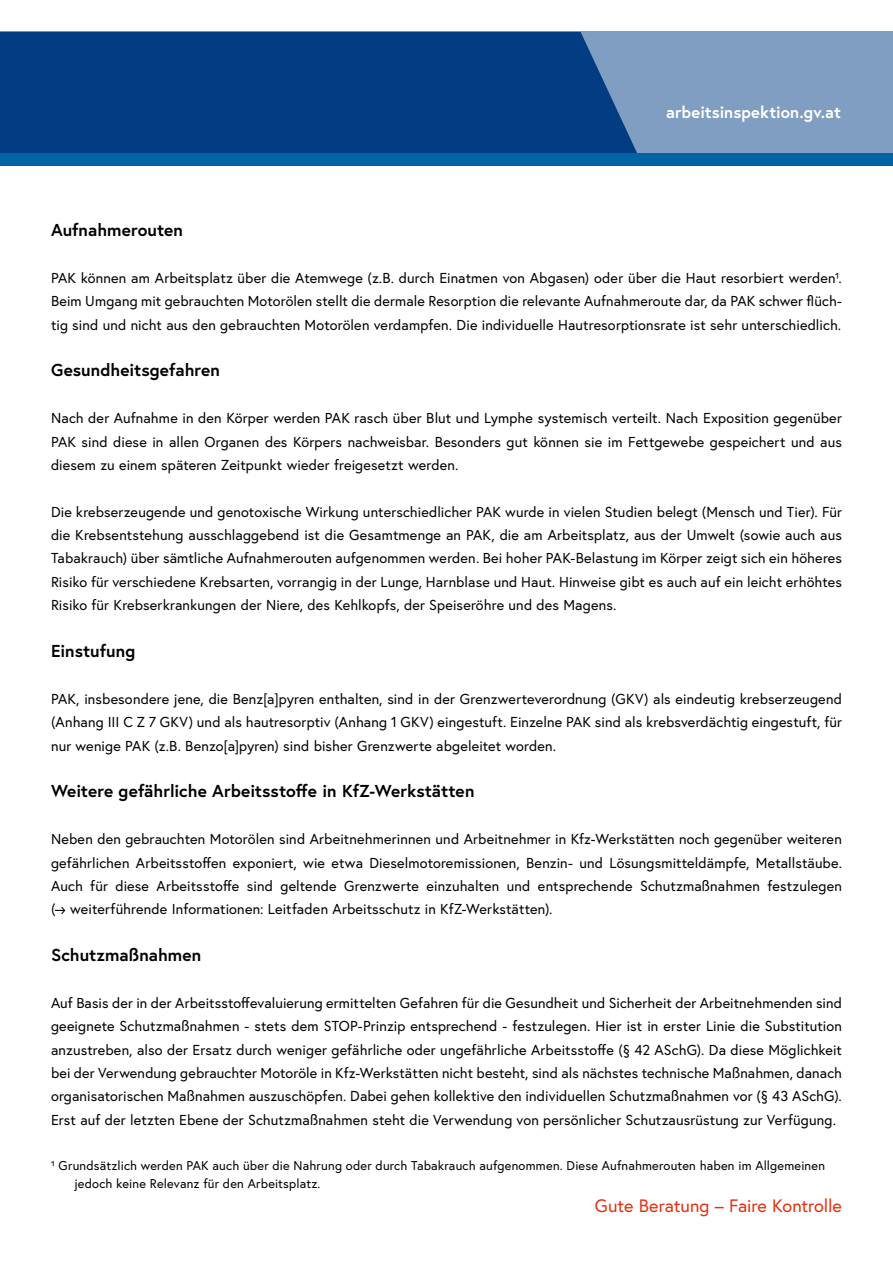
<style>
.page{position:relative;width:893px;height:1263px;background:#fff}
.page>*{position:absolute;margin:0;border:0;box-sizing:border-box;transform-origin:0 0}
.t1{font:18px "Europa Austria";letter-spacing:-.005em;color:#e5310e}
.Merkblatt_h1{font:700 17.25px "Europa Austria";letter-spacing:.005em;color:#000}
.t2{font:700 16.5px "Europa Austria";letter-spacing:.005em;color:#fff}
.Merkblatt_p_Abstand_danach{font:14.4px/23.4px "Europa Austria";letter-spacing:.01em;color:#000;text-align:justify}
.p_Fußnote{font:12.75px/17.5px "Europa Austria";letter-spacing:.015em;color:#000}
</style>
<div class="page">
<div style="left:0;top:32px;width:893px;height:121px;background:#809ec1"></div>
<div style="left:0;top:32px;width:637px;height:121px;background:#023d83"></div>
<div style="left:0;top:153px;width:893px;height:13px;background:#0063a3"></div>
<p class="t2" style="left:666px;top:101px;width:176px">arbeitsinspektion.gv.at</p>
<h1 class="Merkblatt_h1" style="left:51px;top:218px;width:133px">Aufnahmerouten</h1>
<p class="Merkblatt_p_Abstand_danach" style="left:51px;top:266px;width:792px">PAK können am Arbeitsplatz über die Atemwege (z.B. durch Einatmen von Abgasen) oder über die Haut resorbiert werden1.<br>Beim Umgang mit gebrauchten Motorölen stellt die dermale Resorption die relevante Aufnahmeroute dar, da PAK schwer flüch&shy;tig sind und nicht aus den gebrauchten Motorölen verdampfen. Die individuelle Hautresorptionsrate ist sehr unterschiedlich.</p>
<h1 class="Merkblatt_h1" style="left:51px;top:358px;width:170px">Gesundheitsgefahren</h1>
<p class="Merkblatt_p_Abstand_danach" style="left:51px;top:406px;width:792px">Nach der Aufnahme in den Körper werden PAK rasch über Blut und Lymphe systemisch verteilt. Nach Exposition gegenüber PAK sind diese in allen Organen des Körpers nachweisbar. Besonders gut können sie im Fettgewebe gespeichert und aus diesem zu einem späteren Zeitpunkt wieder freigesetzt werden.</p>
<p class="Merkblatt_p_Abstand_danach" style="left:51px;top:500px;width:792px">Die krebserzeugende und genotoxische Wirkung unterschiedlicher PAK wurde in vielen Studien belegt (Mensch und Tier). Für die Krebsentstehung ausschlaggebend ist die Gesamtmenge an PAK, die am Arbeitsplatz, aus der Umwelt (sowie auch aus Tabakrauch) über sämtliche Aufnahmerouten aufgenommen werden. Bei hoher PAK-Belastung im Körper zeigt sich ein höheres Risiko für verschiedene Krebsarten, vorrangig in der Lunge, Harnblase und Haut. Hinweise gibt es auch auf ein leicht erhöhtes Risiko für Krebserkrankungen der Niere, des Kehlkopfs, der Speiseröhre und des Magens.</p>
<h1 class="Merkblatt_h1" style="left:51px;top:639px;width:86px">Einstufung</h1>
<p class="Merkblatt_p_Abstand_danach" style="left:51px;top:687px;width:792px">PAK, insbesondere jene, die Benz[a]pyren enthalten, sind in der Grenzwerteverordnung (GKV) als eindeutig krebserzeugend (Anhang III C Z 7 GKV) und als hautresorptiv (Anhang 1 GKV) eingestuft. Einzelne PAK sind als krebsverdächtig eingestuft, für nur wenige PAK (z.B. Benzo[a]pyren) sind bisher Grenzwerte abgeleitet worden.</p>
<h1 class="Merkblatt_h1" style="left:51px;top:779px;width:425px">Weitere gefährliche Arbeitsstoffe in KfZ-Werkstätten</h1>
<p class="Merkblatt_p_Abstand_danach" style="left:51px;top:827px;width:792px">Neben den gebrauchten Motorölen sind Arbeitnehmerinnen und Arbeitnehmer in Kfz-Werkstätten noch gegenüber weiteren gefährlichen Arbeitsstoffen exponiert, wie etwa Dieselmotoremissionen, Benzin- und Lösungsmitteldämpfe, Metallstäube.<br>Auch für diese Arbeitsstoffe sind geltende Grenzwerte einzuhalten und entsprechende Schutzmaßnahmen festzulegen (→ weiterführende Informationen: Leitfaden Arbeitsschutz in KfZ-Werkstätten).</p>
<h1 class="Merkblatt_h1" style="left:51px;top:943px;width:152px">Schutzmaßnahmen</h1>
<p class="Merkblatt_p_Abstand_danach" style="left:51px;top:991px;width:792px">Auf Basis der in der Arbeitsstoffevaluierung ermittelten Gefahren für die Gesundheit und Sicherheit der Arbeitnehmenden sind geeignete Schutzmaßnahmen - stets dem STOP-Prinzip entsprechend - festzulegen. Hier ist in erster Linie die Substitution anzustreben, also der Ersatz durch weniger gefährliche oder ungefährliche Arbeitsstoffe (§ 42 ASchG). Da diese Möglichkeit bei der Verwendung gebrauchter Motoröle in Kfz-Werkstätten nicht besteht, sind als nächstes technische Maßnahmen, danach organisatorischen Maßnahmen auszuschöpfen. Dabei gehen kollektive den individuellen Schutzmaßnahmen vor (§ 43 ASchG).<br>Erst auf der letzten Ebene der Schutzmaßnahmen steht die Verwendung von persönlicher Schutzausrüstung zur Verfügung.</p>
<p class="p_Fußnote" style="left:74px;top:1156px;width:752px;text-indent:-23px">1 Grundsätzlich werden PAK auch über die Nahrung oder durch Tabakrauch aufgenommen. Diese Aufnahmerouten haben im Allgemeinen jedoch keine Relevanz für den Arbeitsplatz.</p>
<p class="t1" style="left:595px;top:1194px;width:249px">Gute Beratung – Faire Kontrolle</p>
</div>
